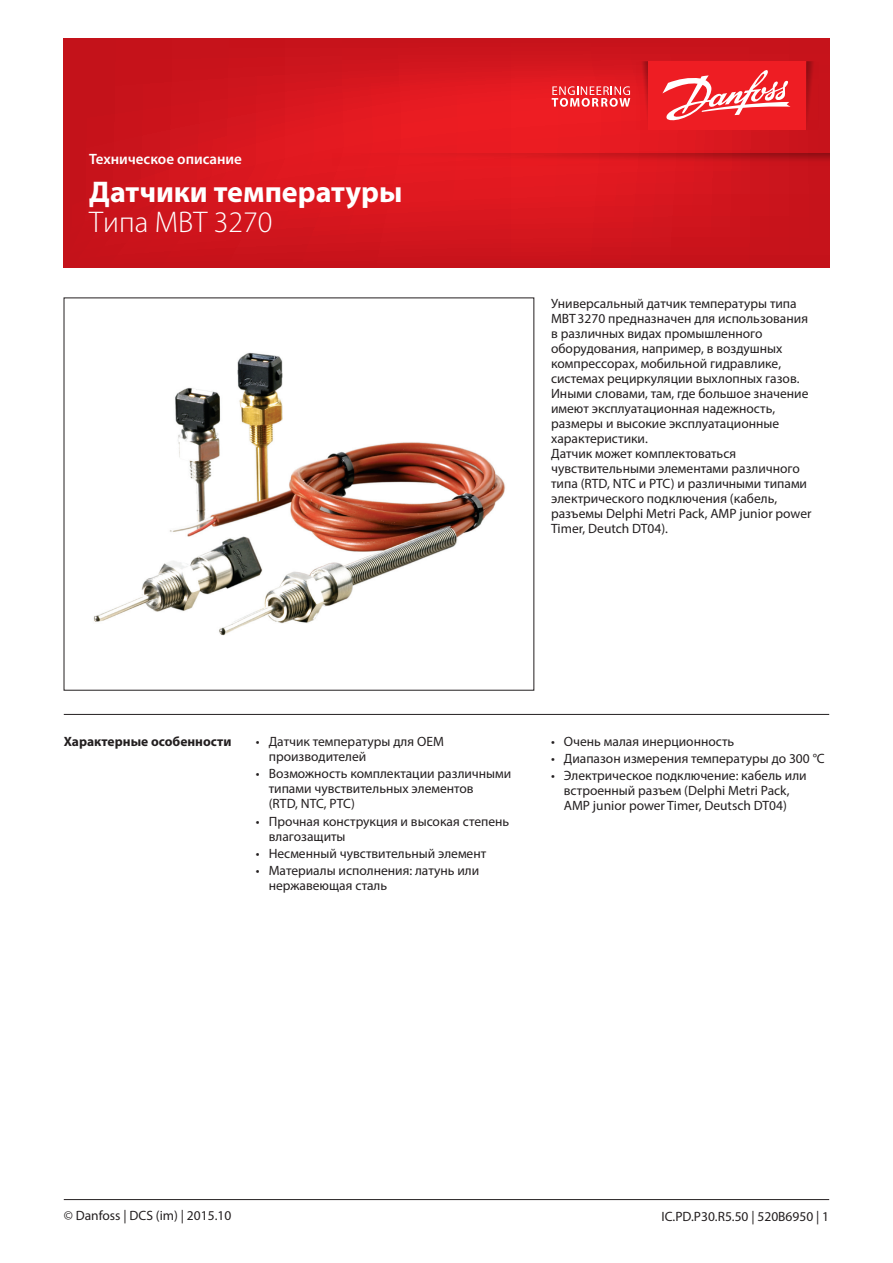
<style>
.page{position:relative;width:893px;height:1263px;background:#fff}
.page>*{position:absolute;margin:0;border:0;box-sizing:border-box;transform-origin:0 0}
.t1{font:700 30px "Myriad Pro";color:#fff}
.t2{font:300 30px "Myriad Pro";color:#fff}
.t3{font:600 15px "Myriad Pro";color:#fff}
.Litterature_No{font:13.5px/15px "Myriad Pro";color:#231f20}
.t4{font:700 13.5px "Myriad Pro";color:#231f20}
</style>
<div class="page">
<svg style="left:64px;top:38px;width:765px;height:230px;background:#d3151d"></svg>
<svg style="left:806px;top:61px;width:13px;height:69px"></svg>
<svg style="left:636px;top:61px;width:12px;height:69px"></svg>
<div style="left:648px;top:61px;width:158px;height:69px;background:#ee1d23"></div>
<svg style="left:552px;top:86px;width:78px;height:21px;background:#f0696d"></svg>
<svg style="left:662px;top:70px;width:128px;height:51px"></svg>
<svg style="left:332px;top:153px;width:497px;height:13px;background:#d4171d"></svg>
<hr style="left:64px;top:1199px;width:765px;height:1px;background:#231f20">
<hr style="left:64px;top:714px;width:765px;height:1px;background:#231f20">
<img style="left:93px;top:352px;width:412px;height:284px">
<p class="t3" style="left:89px;top:151px;width:154px">Техническое описание</p>
<h1 class="t1" style="left:89px;top:172px;width:315px">Датчики температуры</h1>
<h1 class="t2" style="left:89px;top:206px;width:185px">Tипа MBT 3270</h1>
<p class="Litterature_No" style="left:551px;top:296px;width:262px">Универсальный датчик температуры типа MBT3270 предназначен для использования в различных видах промышленного оборудования, например, в воздушных компрессорах, мобильной гидравлике, системах рециркуляции выхлопных газов.<br>Иными словами, там, где большое значение имеют эксплуатационная надежность, размеры и высокие эксплуатационные характеристики.<br>Датчик может комплектоваться чувствительными элементами различного типа (RTD, NTC и PTC) и различными типами электрического подключения (кабель, разъемы Delphi Metri Pack, AMP junior power Timer, Deutch DT04).</p>
<p class="t4" style="left:64px;top:733px;width:169px">Характерные особенности</p>
<p class="Litterature_No" style="left:269px;top:734px;width:177px;text-indent:-13px">• Датчик температуры для OEM производителей</p>
<p class="Litterature_No" style="left:269px;top:766px;width:244px;text-indent:-13px">• Возможность комплектации различными типами чувствительных элементов<br>(RTD, NTC, PTC)</p>
<p class="Litterature_No" style="left:269px;top:813px;width:242px;text-indent:-13px">• Прочная конструкция и высокая степень влагозащиты</p>
<p class="Litterature_No" style="left:256px;top:845px;width:232px">• Несменный чувствительный элемент</p>
<p class="Litterature_No" style="left:269px;top:862px;width:212px;text-indent:-13px">• Материалы исполнения: латунь или нержавеющая сталь</p>
<p class="Litterature_No" style="left:551px;top:734px;width:185px">• Очень малая инерционность</p>
<p class="Litterature_No" style="left:551px;top:751px;width:275px">• Диапазон измерения температуры до 300 °C</p>
<p class="Litterature_No" style="left:551px;top:768px;width:257px;text-align:center">• Электрическое подключение: кабель или встроенный разъем (Delphi Metri Pack,<br>AMP junior power Timer, Deutsch DT04)</p>
<p class="Litterature_No" style="left:64px;top:1208px;width:169px">© Danfoss | DCS (im) | 2015.10</p>
<p class="Litterature_No" style="left:661px;top:1208px;width:169px">IC.PD.P30.R5.50 | 520B6950 | 1</p>
</div>
